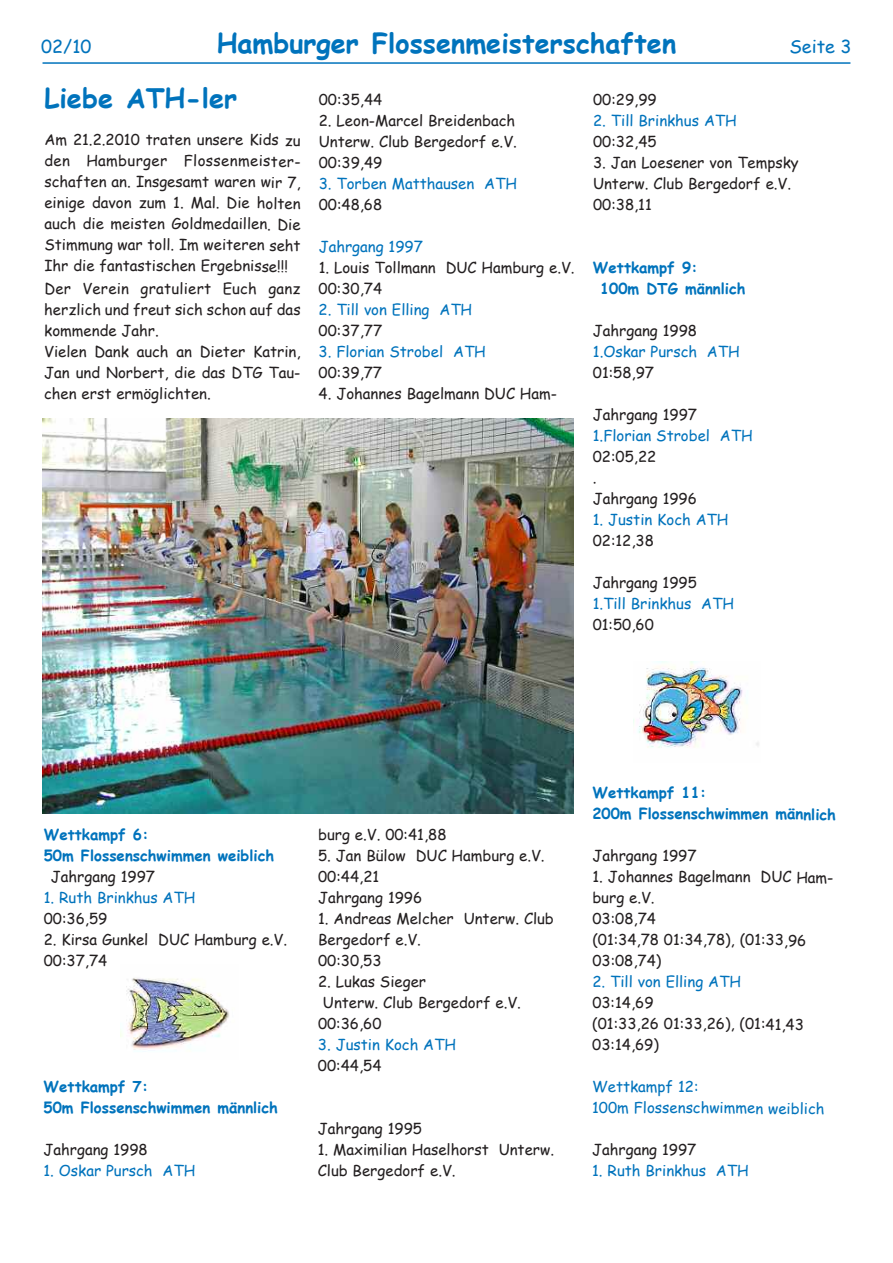
<style>
.page{position:relative;width:893px;height:1263px;background:#fff}
.page>*{position:absolute;margin:0;border:0;box-sizing:border-box;transform-origin:0 0}
.t1{font:700 27px "Comic Sans MS";color:#0073bc}
.t2{font:18px "Comic Sans MS";color:#0073bc}
.t3{font:15px/21px "Comic Sans MS";color:#231f20}
.t4{font:15px/21px "Comic Sans MS";color:#0073bc}
.t5{font:700 15px/21px "Comic Sans MS";color:#0073bc}
</style>
<div class="page">
<hr style="left:43px;top:62px;width:807px;height:2px;background:#0073bc">
<img style="left:43px;top:418px;width:531px;height:395px">
<img style="left:638px;top:661px;width:121px;height:87px">
<img style="left:121px;top:978px;width:109px;height:74px">
<p class="t2" style="left:41px;top:33px;width:52px">02/10</p>
<h1 class="t1" style="left:217px;top:24px;width:461px">Hamburger Flossenmeisterschaften</h1>
<p class="t2" style="left:789px;top:33px;width:64px">Seite 3</p>
<h1 class="t1" style="left:45px;top:78px;width:194px">Liebe ATH-ler</h1>
<p class="t3" style="left:44px;top:129px;width:258px;text-align:justify">Am 21.2.2010 traten unsere Kids zu den Hamburger Flossenmeister&shy;schaften an. Insgesamt waren wir 7, einige davon zum 1. Mal. Die holten auch die meisten Goldmedaillen. Die Stimmung war toll. Im weiteren seht Ihr die fantastischen Ergebnisse!!!</p>
<p class="t3" style="left:44px;top:277px;width:258px">Der Verein gratuliert Euch ganz herzlich und freut sich schon auf das kommende Jahr.<br>Vielen Dank auch an Dieter Katrin,<br>Jan und Norbert, die das DTG Tau&shy;chen erst ermöglichten.</p>
<p class="t3" style="left:319px;top:88px;width:65px">00:35,44</p>
<p class="t3" style="left:319px;top:109px;width:200px;text-align:justify">2. Leon-Marcel Breidenbach Unterw. Club Bergedorf e.V.<br>00:39,49</p>
<p class="t4" style="left:319px;top:172px;width:200px">3. Torben Matthausen ATH</p>
<p class="t3" style="left:319px;top:193px;width:65px">00:48,68</p>
<p class="t4" style="left:319px;top:235px;width:106px">Jahrgang 1997</p>
<p class="t3" style="left:319px;top:256px;width:257px">1. Louis Tollmann DUC Hamburg e.V.<br>00:30,74</p>
<p class="t4" style="left:319px;top:298px;width:155px">2. Till von Elling ATH</p>
<p class="t3" style="left:319px;top:319px;width:65px">00:37,77</p>
<p class="t4" style="left:319px;top:340px;width:169px">3. Florian Strobel ATH</p>
<p class="t3" style="left:319px;top:361px;width:65px">00:39,77</p>
<p class="t3" style="left:319px;top:382px;width:240px">4. Johannes Bagelmann DUC Ham-</p>
<p class="t3" style="left:593px;top:89px;width:65px">00:29,99</p>
<p class="t4" style="left:593px;top:110px;width:145px">2. Till Brinkhus ATH</p>
<p class="t3" style="left:593px;top:131px;width:65px">00:32,45</p>
<p class="t3" style="left:593px;top:152px;width:207px">3. Jan Loesener von Tempsky<br>Unterw. Club Bergedorf e.V.<br>00:38,11</p>
<p class="t5" style="left:600px;top:257px;width:147px;text-indent:-7px">Wettkampf 9:<br>100m DTG männlich</p>
<p class="t3" style="left:593px;top:320px;width:106px">Jahrgang 1998</p>
<p class="t4" style="left:593px;top:341px;width:148px">1.Oskar Pursch ATH</p>
<p class="t3" style="left:593px;top:362px;width:63px">01:58,97</p>
<p class="t3" style="left:593px;top:404px;width:106px">Jahrgang 1997</p>
<p class="t4" style="left:593px;top:425px;width:161px">1.Florian Strobel ATH</p>
<p class="t3" style="left:593px;top:446px;width:106px">02:05,22<br>.<br>Jahrgang 1996</p>
<p class="t4" style="left:593px;top:509px;width:137px">1. Justin Koch ATH</p>
<p class="t3" style="left:593px;top:530px;width:63px">02:12,38</p>
<p class="t3" style="left:593px;top:572px;width:106px">Jahrgang 1995</p>
<p class="t4" style="left:593px;top:593px;width:143px">1.Till Brinkhus ATH</p>
<p class="t3" style="left:593px;top:614px;width:63px">01:50,60</p>
<p class="t5" style="left:44px;top:823px;width:232px">Wettkampf 6:<br>50m Flossenschwimmen weiblich</p>
<p class="t3" style="left:51px;top:865px;width:106px">Jahrgang 1997</p>
<p class="t4" style="left:44px;top:886px;width:153px">1. Ruth Brinkhus ATH</p>
<p class="t3" style="left:44px;top:907px;width:65px">00:36,59</p>
<p class="t3" style="left:44px;top:928px;width:245px">2. Kirsa Gunkel DUC Hamburg e.V.<br>00:37,74</p>
<p class="t5" style="left:44px;top:1075px;width:236px">Wettkampf 7:<br>50m Flossenschwimmen männlich</p>
<p class="t3" style="left:44px;top:1138px;width:106px">Jahrgang 1998</p>
<p class="t4" style="left:44px;top:1159px;width:153px">1. Oskar Pursch ATH</p>
<p class="t3" style="left:318px;top:823px;width:130px">burg e.V. 00:41,88</p>
<p class="t3" style="left:318px;top:844px;width:228px">5. Jan Bülow DUC Hamburg e.V.<br>00:44,21<br>Jahrgang 1996</p>
<p class="t3" style="left:318px;top:907px;width:237px">1. Andreas Melcher Unterw. Club<br>Bergedorf e.V.<br>00:30,53</p>
<p class="t3" style="left:318px;top:970px;width:110px">2. Lukas Sieger</p>
<p class="t3" style="left:323px;top:991px;width:200px">Unterw. Club Bergedorf e.V.</p>
<p class="t3" style="left:318px;top:1012px;width:65px">00:36,60</p>
<p class="t4" style="left:318px;top:1033px;width:140px">3. Justin Koch ATH</p>
<p class="t3" style="left:318px;top:1054px;width:65px">00:44,54</p>
<p class="t3" style="left:318px;top:1117px;width:106px">Jahrgang 1995</p>
<p class="t3" style="left:318px;top:1138px;width:238px">1. Maximilian Haselhorst Unterw.<br>Club Bergedorf e.V.</p>
<p class="t5" style="left:592px;top:782px;width:245px">Wettkampf 11:<br>200m Flossenschwimmen männlich</p>
<p class="t3" style="left:592px;top:845px;width:106px">Jahrgang 1997</p>
<p class="t3" style="left:592px;top:866px;width:243px">1. Johannes Bagelmann DUC Ham&shy;burg e.V.<br>03:08,74<br>(01:34,78 01:34,78), (01:33,96<br>03:08,74)</p>
<p class="t4" style="left:592px;top:971px;width:150px">2. Till von Elling ATH</p>
<p class="t3" style="left:592px;top:992px;width:213px">03:14,69<br>(01:33,26 01:33,26), (01:41,43<br>03:14,69)</p>
<p class="t4" style="left:592px;top:1076px;width:234px">Wettkampf 12:<br>100m Flossenschwimmen weiblich</p>
<p class="t3" style="left:592px;top:1139px;width:106px">Jahrgang 1997</p>
<p class="t4" style="left:592px;top:1160px;width:158px">1. Ruth Brinkhus ATH</p>
</div>
